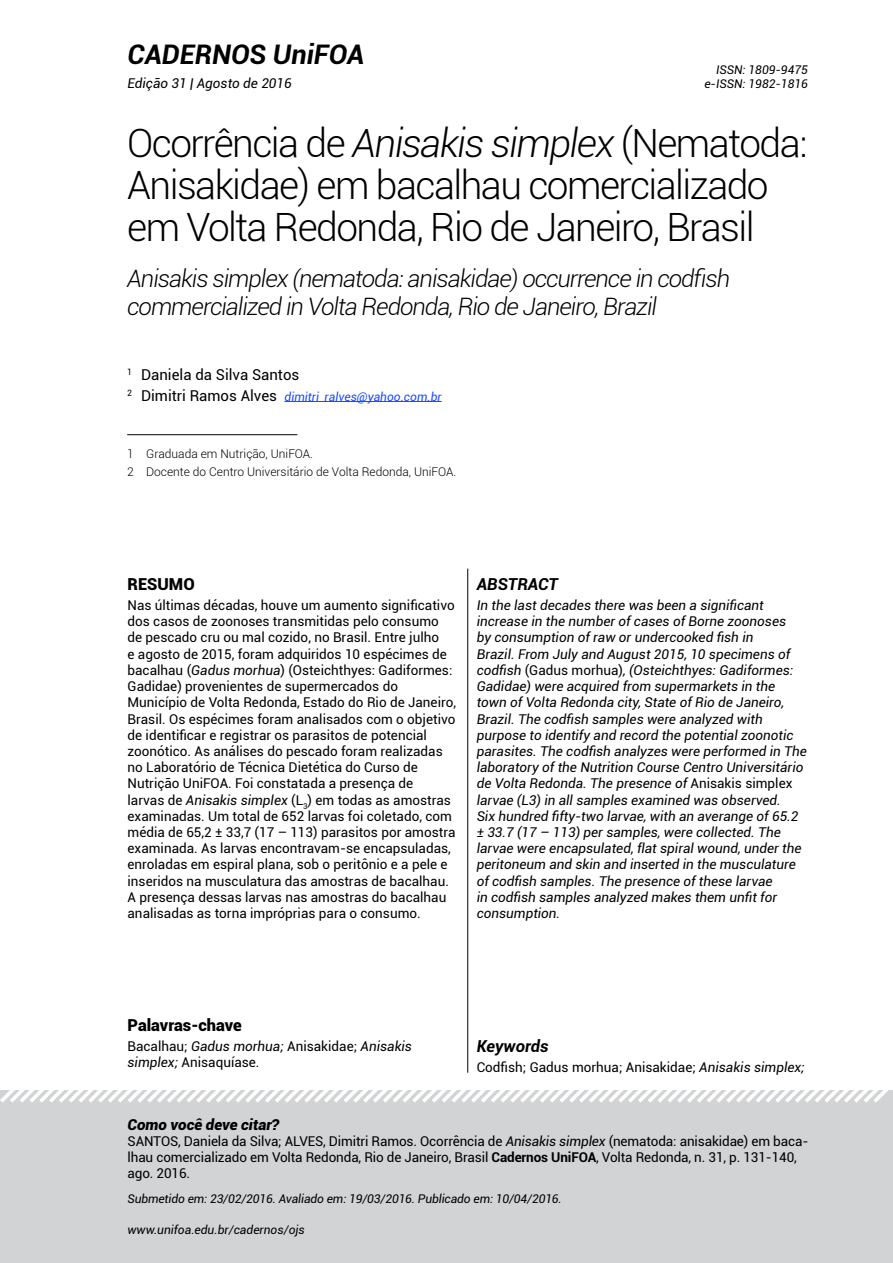
<style>
.page{position:relative;width:893px;height:1263px;background:#fff}
.page>*{position:absolute;margin:0;border:0;box-sizing:border-box;transform-origin:0 0}
.t1{font:300 39px/42px "Roboto";letter-spacing:-.04em;color:#000}
.t2{font:italic 700 27px "Roboto";color:#000}
.t3{font:italic 300 24px/28.8px "Roboto";letter-spacing:-.04em;color:#000}
.t4{font:900 16.5px "Roboto";color:#000}
.t5{font:italic 700 16.5px "Roboto";color:#000}
.t6{font:15px "Roboto";color:#000}
.t7{font:italic 900 15px "Roboto";color:#000}
.t8{font:13.5px/16.2px "Roboto";color:#000}
.t9{font:italic 13.5px/16.2px "Roboto";color:#000}
.t10{font:italic 12px "Roboto";letter-spacing:-.01em;color:#000}
.t11{font:300 12px/18.6px "Roboto";color:#000}
.t12{font:italic 12px "Roboto";color:#1a4cff}
.s1{font-style:italic}
.s2{font-style:normal;font-size:15px;color:#000}
.s3{font-style:normal}
.s4{font-weight:700}
</style>
<div class="page">
<div style="left:0;top:1091px;width:893px;height:172px;background:#d1d3d4"></div>
<svg style="left:0;top:1090px;width:893px;height:13px"></svg>
<hr style="left:285px;top:401px;width:157px;height:1px;background:#1a4cff">
<hr style="left:127px;top:434px;width:170px;height:1px;background:#000">
<hr style="left:467px;top:569px;width:1px;height:504px;background:#000">
<h2 class="t2" style="left:128px;top:36px;width:238px">CADERNOS UniFOA</h2>
<p class="t10" style="left:716px;top:61px;width:93px">ISSN: 1809-9475</p>
<p class="t9" style="left:128px;top:75px;width:166px">Edição 31 | Agosto de 2016</p>
<p class="t10" style="left:704px;top:75px;width:105px">e-ISSN: 1982-1816</p>
<h1 class="t1" style="left:127px;top:121px;width:682px">Ocorrência de <span class="s1">Anisakis simplex</span> (Nematoda:<br>Anisakidae) em bacalhau comercializado em Volta Redonda, Rio de Janeiro, Brasil</h1>
<h3 class="t3" style="left:127px;top:263px;width:604px">Anisakis simplex (nematoda: anisakidae) occurrence in codfish commercialized in Volta Redonda, Rio de Janeiro, Brazil</h3>
<p class="t6" style="left:127px;top:364px;width:174px"><sup>1</sup> Daniela da Silva Santos</p>
<p class="t12" style="left:127px;top:388px;width:316px"><sup>2</sup> <span class="s2">Dimitri Ramos Alves</span> dimitri_ralves@yahoo.com.br</p>
<p class="t11" style="left:127px;top:444px;width:331px">1 Graduada em Nutrição, UniFOA.<br>2 Docente do Centro Universitário de Volta Redonda, UniFOA.</p>
<p class="t4" style="left:128px;top:572px;width:69px">RESUMO</p>
<p class="t8" style="left:128px;top:597px;width:330px">Nas últimas décadas, houve um aumento significativo dos casos de zoonoses transmitidas pelo consumo de pescado cru ou mal cozido, no Brasil. Entre julho<br>e agosto de 2015, foram adquiridos 10 espécimes de bacalhau (<span class="s1">Gadus morhua</span>) (Osteichthyes: Gadiformes:<br>Gadidae) provenientes de supermercados do Município de Volta Redonda, Estado do Rio de Janeiro, Brasil. Os espécimes foram analisados com o objetivo de identificar e registrar os parasitos de potencial zoonótico. As análises do pescado foram realizadas no Laboratório de Técnica Dietética do Curso de Nutrição UniFOA. Foi constatada a presença de<br>larvas de <span class="s1">Anisakis simplex</span> (L<sub>3</sub>) em todas as amostras examinadas. Um total de 652 larvas foi coletado, com média de 65,2 ± 33,7 (17 – 113) parasitos por amostra examinada. As larvas encontravam-se encapsuladas, enroladas em espiral plana, sob o peritônio e a pele e inseridos na musculatura das amostras de bacalhau.<br>A presença dessas larvas nas amostras do bacalhau analisadas as torna impróprias para o consumo.</p>
<p class="t5" style="left:477px;top:572px;width:83px">ABSTRACT</p>
<p class="t9" style="left:477px;top:597px;width:332px">In the last decades there was been a significant increase in the number of cases of Borne zoonoses<br>by consumption of raw or undercooked fish in<br>Brazil. From July and August 2015, 10 specimens of codfish <span class="s3">(Gadus morhua)</span>, (Osteichthyes: Gadiformes:<br>Gadidae) were acquired from supermarkets in the town of Volta Redonda city, State of Rio de Janeiro, Brazil. The codfish samples were analyzed with purpose to identify and record the potential zoonotic parasites. The codfish analyzes were performed in The laboratory of the Nutrition Course Centro Universitário de Volta Redonda. The presence of <span class="s3">Anisakis simplex </span>larvae (L3) in all samples examined was observed.<br>Six hundred fifty-two larvae, with an averange of 65.2 ± 33.7 (17 – 113) per samples, were collected. The larvae were encapsulated, flat spiral wound, under the peritoneum and skin and inserted in the musculature of codfish samples. The presence of these larvae<br>in codfish samples analyzed makes them unfit for consumption.</p>
<p class="t4" style="left:128px;top:1013px;width:116px">Palavras-chave</p>
<p class="t8" style="left:128px;top:1038px;width:286px">Bacalhau; <span class="s1">Gadus morhua;</span> Anisakidae; <span class="s1">Anisakis simplex;</span> Anisaquíase.</p>
<p class="t5" style="left:477px;top:1034px;width:73px">Keywords</p>
<p class="t8" style="left:477px;top:1059px;width:329px">Codfish; Gadus morhua; Anisakidae; <span class="s1">Anisakis simplex;</span></p>
<p class="t7" style="left:128px;top:1114px;width:153px">Como você deve citar?</p>
<p class="t8" style="left:128px;top:1132px;width:682px">SANTOS, Daniela da Silva; ALVES, Dimitri Ramos. Ocorrência de <span class="s1">Anisakis simplex</span> (nematoda: anisakidae) em baca&shy;lhau comercializado em Volta Redonda, Rio de Janeiro, Brasil <span class="s4">Cadernos UniFOA</span>, Volta Redonda, n. 31, p. 131-140, ago. 2016.</p>
<p class="t10" style="left:128px;top:1190px;width:436px">Submetido em: 23/02/2016. Avaliado em: 19/03/2016. Publicado em: 10/04/2016.</p>
<p class="t10" style="left:128px;top:1221px;width:179px">www.unifoa.edu.br/cadernos/ojs</p>
</div>
